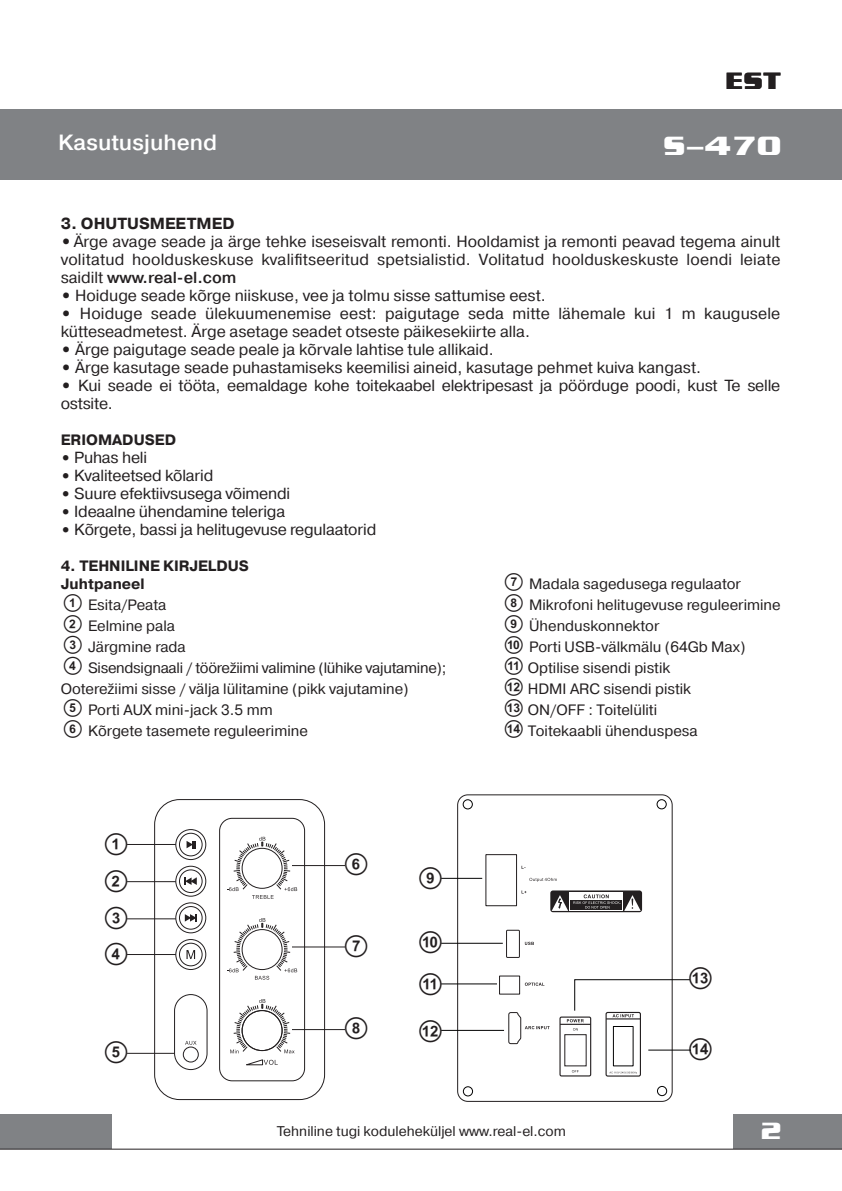
<style>
.page{position:relative;width:842px;height:1191px;background:#fff}
.page>*{position:absolute;margin:0;border:0;box-sizing:border-box;transform-origin:0 0}
.t1{font:700 26.2px "Enter Sansman";color:#fff;scale:1.21 1}
.t2{font:25px/36.4px "SVEN";color:#231f20;text-align:justify}
.t3{font:700 23.2px "Enter Sansman";color:#231f20;scale:1.19 1}
.t4{font:700 23.2px "Enter Sansman";color:#fff;scale:1.19 1}
.t5{font:500 22px "Pragmatica";color:#fff}
.t6{font:16px/18px "Pragmatica";color:#231f20}
.t7{font:700 16px "Pragmatica";color:#231f20}
.t8{font:15px/21px "Pragmatica";color:#231f20}
.t9{font:700 15px/18px "Pragmatica";color:#231f20}
.t10{font:14px "Pragmatica";color:#231f20}
.s1{font-weight:700}
.s2{font-weight:500}
.s3{font-weight:700;font-size:15px}
.s4{font-size:14.8px}
.s5{font-family:"SVEN";font-size:20px}
</style>
<div class="page">
<div style="left:733px;top:1114px;width:109px;height:35px;background:#808285"></div>
<div style="left:0;top:1114px;width:112px;height:35px;background:#808285"></div>
<div style="left:0;top:109px;width:842px;height:71px;background:#808285"></div>
<hr style="left:0;top:1148px;width:842px;height:1px;background:#231f20">
<hr style="left:127px;top:844px;width:49px;height:1px;background:#231f20">
<hr style="left:292px;top:865px;width:53px;height:1px;background:#231f20">
<hr style="left:292px;top:946px;width:53px;height:1px;background:#231f20">
<hr style="left:292px;top:1029px;width:53px;height:1px;background:#231f20">
<hr style="left:127px;top:881px;width:49px;height:1px;background:#231f20">
<hr style="left:127px;top:918px;width:49px;height:1px;background:#231f20">
<hr style="left:127px;top:954px;width:49px;height:1px;background:#231f20">
<hr style="left:127px;top:1053px;width:48px;height:1px;background:#231f20">
<svg style="left:187px;top:841px;width:8px;height:7px"></svg>
<svg style="left:185px;top:877px;width:12px;height:8px"></svg>
<svg style="left:185px;top:914px;width:12px;height:7px"></svg>
<svg style="left:186px;top:950px;width:9px;height:9px"></svg>
<div style="left:154px;top:799px;width:171px;height:301px;border:1px solid #231f20;border-radius:25px"></div>
<div style="left:219px;top:818px;width:86px;height:263px;border:1px solid #231f20;border-radius:12px"></div>
<div style="left:174px;top:994px;width:33px;height:76px;border:1px solid #231f20;border-radius:16px"></div>
<div style="left:175px;top:829px;width:31px;height:31px;border:1px solid #231f20;border-radius:50%"></div>
<div style="left:179px;top:833px;width:23px;height:23px;border:1px solid #231f20;border-radius:50%"></div>
<div style="left:179px;top:869px;width:23px;height:24px;border:1px solid #231f20;border-radius:50%"></div>
<div style="left:179px;top:906px;width:23px;height:23px;border:1px solid #231f20;border-radius:50%"></div>
<div style="left:179px;top:942px;width:23px;height:24px;border:1px solid #231f20;border-radius:50%"></div>
<div style="left:183px;top:1046px;width:16px;height:16px;border:1px solid #231f20;border-radius:50%"></div>
<div style="left:175px;top:902px;width:31px;height:31px;border:1px solid #231f20;border-radius:50%"></div>
<div style="left:175px;top:866px;width:31px;height:30px;border:1px solid #231f20;border-radius:50%"></div>
<div style="left:175px;top:939px;width:31px;height:31px;border:1px solid #231f20;border-radius:50%"></div>
<svg style="left:185px;top:1041px;width:11px;height:3px"></svg>
<svg style="left:227px;top:837px;width:70px;height:62px"></svg>
<svg style="left:227px;top:918px;width:70px;height:61px"></svg>
<svg style="left:230px;top:999px;width:65px;height:66px"></svg>
<svg style="left:457px;top:794px;width:216px;height:308px"></svg>
<div style="left:613px;top:1026px;width:20px;height:40px;border:1px solid #030303"></div>
<div style="left:605px;top:1012px;width:36px;height:64px;border:1px solid #231f20;border-radius:2px"></div>
<svg style="left:609px;top:1071px;width:28px;height:2px"></svg>
<svg style="left:505px;top:929px;width:29px;height:29px"></svg>
<svg style="left:508px;top:1011px;width:42px;height:33px"></svg>
<svg style="left:521px;top:890px;width:5px;height:3px"></svg>
<svg style="left:521px;top:865px;width:4px;height:4px"></svg>
<div style="left:499px;top:975px;width:21px;height:19px;border:1px solid #231f20"></div>
<div style="left:485px;top:854px;width:32px;height:52px;border:1px solid #231f20"></div>
<svg style="left:525px;top:982px;width:19px;height:3px"></svg>
<div style="left:559px;top:1016px;width:32px;height:60px;border:1px solid #231f20"></div>
<hr style="left:560px;top:1023px;width:31px;height:2px;background:#231f20">
<svg style="left:572px;top:1070px;width:7px;height:2px"></svg>
<svg style="left:529px;top:878px;width:28px;height:4px"></svg>
<hr style="left:441px;top:878px;width:41px;height:1px;background:#030303">
<hr style="left:441px;top:943px;width:62px;height:1px;background:#030303">
<hr style="left:441px;top:983px;width:56px;height:1px;background:#030303">
<hr style="left:441px;top:1030px;width:63px;height:1px;background:#030303">
<svg style="left:567px;top:979px;width:123px;height:43px"></svg>
<hr style="left:648px;top:1049px;width:43px;height:1px;background:#030303">
<h3 class="t5" style="left:58px;top:129px;width:161px">Kasutusjuhend</h3>
<h3 class="t3" style="left:726px;top:68px;width:48px">EST</h3>
<h1 class="t1" style="left:663px;top:131px;width:99px">S-470</h1>
<p class="t7" style="left:61px;top:213px;width:175px">3. OHUTUSMEETMED</p>
<p class="t6" style="left:61px;top:233px;width:721px;text-align:justify"><span class="s1">•</span>Ärge avage seade ja ärge tehke iseseisvalt remonti. Hooldamist ja remonti peavad tegema ainult volitatud hoolduskeskuse kvalifitseeritud spetsialistid. Volitatud hoolduskeskuste loendi leiate saidilt <span class="s2">www.real-el.com</span></p>
<p class="t6" style="left:61px;top:287px;width:487px"><span class="s1">•</span> Hoiduge seade kõrge niiskuse, vee ja tolmu sisse sattumise eest.</p>
<p class="t6" style="left:61px;top:305px;width:721px"><span class="s1">•</span> Hoiduge seade ülekuumenemise eest: paigutage seda mitte lähemale kui 1 m kaugusele kütteseadmetest. Ärge asetage seadet otseste päikesekiirte alla.</p>
<p class="t6" style="left:61px;top:341px;width:435px"><span class="s1">•</span> Ärge paigutage seade peale ja kõrvale lahtise tule allikaid.</p>
<p class="t6" style="left:61px;top:359px;width:642px"><span class="s1">•</span> Ärge kasutage seade puhastamiseks keemilisi aineid, kasutage pehmet kuiva kangast.</p>
<p class="t6" style="left:61px;top:377px;width:721px"><span class="s1">•</span> Kui seade ei tööta, eemaldage kohe toitekaabel elektripesast ja pöörduge poodi, kust Te selle ostsite.</p>
<p class="t9" style="left:61px;top:431px;width:117px">ERIOMADUSED</p>
<p class="t6" style="left:61px;top:449px;width:88px"><span class="s3">•</span> Puhas heli</p>
<p class="t6" style="left:61px;top:467px;width:154px"><span class="s3">•</span> Kvaliteetsed kõlarid</p>
<p class="t6" style="left:61px;top:485px;width:231px"><span class="s3">•</span> Suure efektiivsusega võimendi</p>
<p class="t6" style="left:61px;top:503px;width:226px"><span class="s3">•</span> Ideaalne ühendamine teleriga</p>
<p class="t6" style="left:61px;top:521px;width:317px"><span class="s3">•</span> Kõrgete, bassi ja helitugevuse regulaatorid</p>
<p class="t9" style="left:61px;top:557px;width:190px"><span class="s4">4.</span> TEHNILINE KIRJELDUS<br>Juhtpaneel</p>
<p class="t8" style="left:61px;top:594px;width:387px"><span class="s5">A</span> Esita/Peata<br><span class="s5">B</span> Eelmine pala<br><span class="s5">C</span> Järgmine rada<br><span class="s5">D</span> Sisendsignaali / töörežiimi valimine (lühike vajutamine);<br>Ooterežiimi sisse / välja lülitamine (pikk vajutamine)<br><span class="s5">E</span> Porti AUX mini-jack 3.5 mm<br><span class="s5">F</span> Kõrgete tasemete reguleerimine</p>
<p class="t8" style="left:502px;top:574px;width:280px"><span class="s5">G</span> Madala sagedusega regulaator<br><span class="s5">H</span> Mikrofoni helitugevuse reguleerimine<br><span class="s5">I</span> Ühenduskonnektor<br><span class="s5">J</span> Porti USB-välkmälu (64Gb Max)<br><span class="s5">K</span> Optilise sisendi pistik<br><span class="s5">L</span> HDMI ARC sisendi pistik<br><span class="s5">M</span> ON/OFF : Toitelüliti<br><span class="s5">N</span> Toitekaabli ühenduspesa</p>
<h2 class="t2" style="left:101px;top:825px;width:31px">A</h2>
<h2 class="t2" style="left:101px;top:863px;width:31px">B C D</h2>
<h2 class="t2" style="left:101px;top:1034px;width:31px">E</h2>
<h2 class="t2" style="left:341px;top:846px;width:31px">F</h2>
<h2 class="t2" style="left:341px;top:927px;width:31px">G</h2>
<h2 class="t2" style="left:341px;top:1010px;width:31px">H</h2>
<h2 class="t2" style="left:415px;top:860px;width:31px">I</h2>
<h2 class="t2" style="left:415px;top:924px;width:31px">J</h2>
<h2 class="t2" style="left:415px;top:960px;width:30px;line-height:47px">K<br>L</h2>
<p class="t10" style="left:277px;top:1122px;width:291px">Tehniline tugi koduleheküljel www.real-el.com</p>
<h2 class="t2" style="left:686px;top:960px;width:30px">M</h2>
<h2 class="t2" style="left:686px;top:1031px;width:30px">N</h2>
<h3 class="t4" style="left:760px;top:1118px;width:19px">2</h3>
<h3 class="t4" style="left:766px;top:1118px;width:14px">1</h3>
</div>
